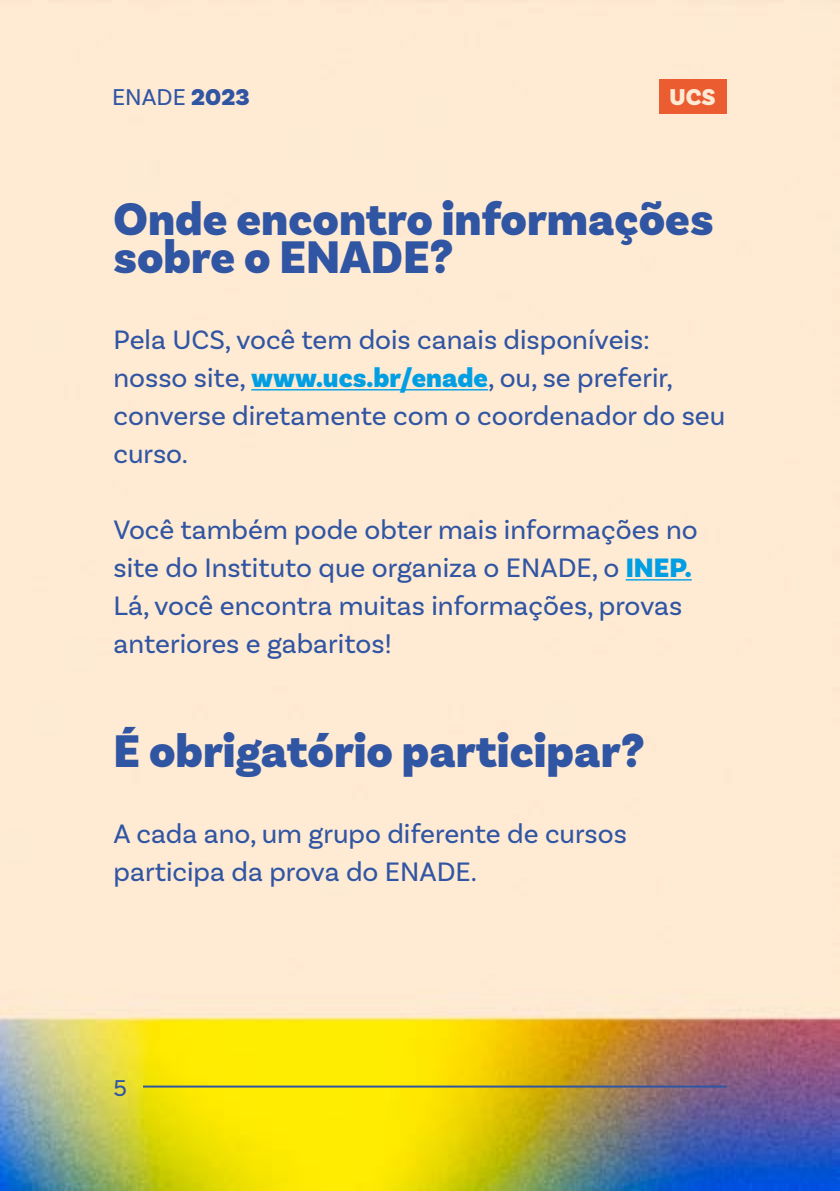
<style>
.page{position:relative;width:840px;height:1191px;background:#fff}
.page>*{position:absolute;margin:0;border:0;box-sizing:border-box;transform-origin:0 0}
.t1{font:900 48px/38px "Basic Sans";color:#3055a3}
.t2{font:28px/38px "Basic Sans";color:#3055a3}
.t3{font:24px "Basic Sans";color:#3055a3}
.t4{font:900 24px "Basic Sans";color:#feebd5}
.s1{font-weight:900}
.s2{font-weight:900;color:#009fe3}
</style>
<div class="page">
<img style="left:0;top:0;width:839px;height:1191px">
<hr style="left:143px;top:1085px;width:583px;height:2px;background:#3055a3">
<div style="left:658px;top:79px;width:68px;height:34px;background:#eb5c30"></div>
<hr style="left:251px;top:389px;width:237px;height:1px;background:#009fe3">
<hr style="left:625px;top:579px;width:66px;height:1px;background:#009fe3">
<p class="t3" style="left:112px;top:83px;width:139px">ENADE <span class="s1">2023</span></p>
<p class="t4" style="left:669px;top:83px;width:48px">UCS</p>
<h1 class="t1" style="left:113px;top:201px;width:601px">Onde encontro informações sobre o ENADE?</h1>
<p class="t2" style="left:113px;top:320px;width:613px">Pela UCS, você tem dois canais disponíveis: nosso site, <span class="s2">www.ucs.br/enade</span>, ou, se preferir, converse diretamente com o coordenador do seu curso.</p>
<p class="t2" style="left:113px;top:510px;width:585px">Você também pode obter mais informações no site do Instituto que organiza o ENADE, o <span class="s2">INEP.<br></span>Lá, você encontra muitas informações, provas anteriores e gabaritos!</p>
<h1 class="t1" style="left:113px;top:733px;width:532px">É obrigatório participar?</h1>
<p class="t2" style="left:113px;top:814px;width:514px">A cada ano, um grupo diferente de cursos participa da prova do ENADE.</p>
<p class="t3" style="left:113px;top:1073px;width:15px">5</p>
</div>
